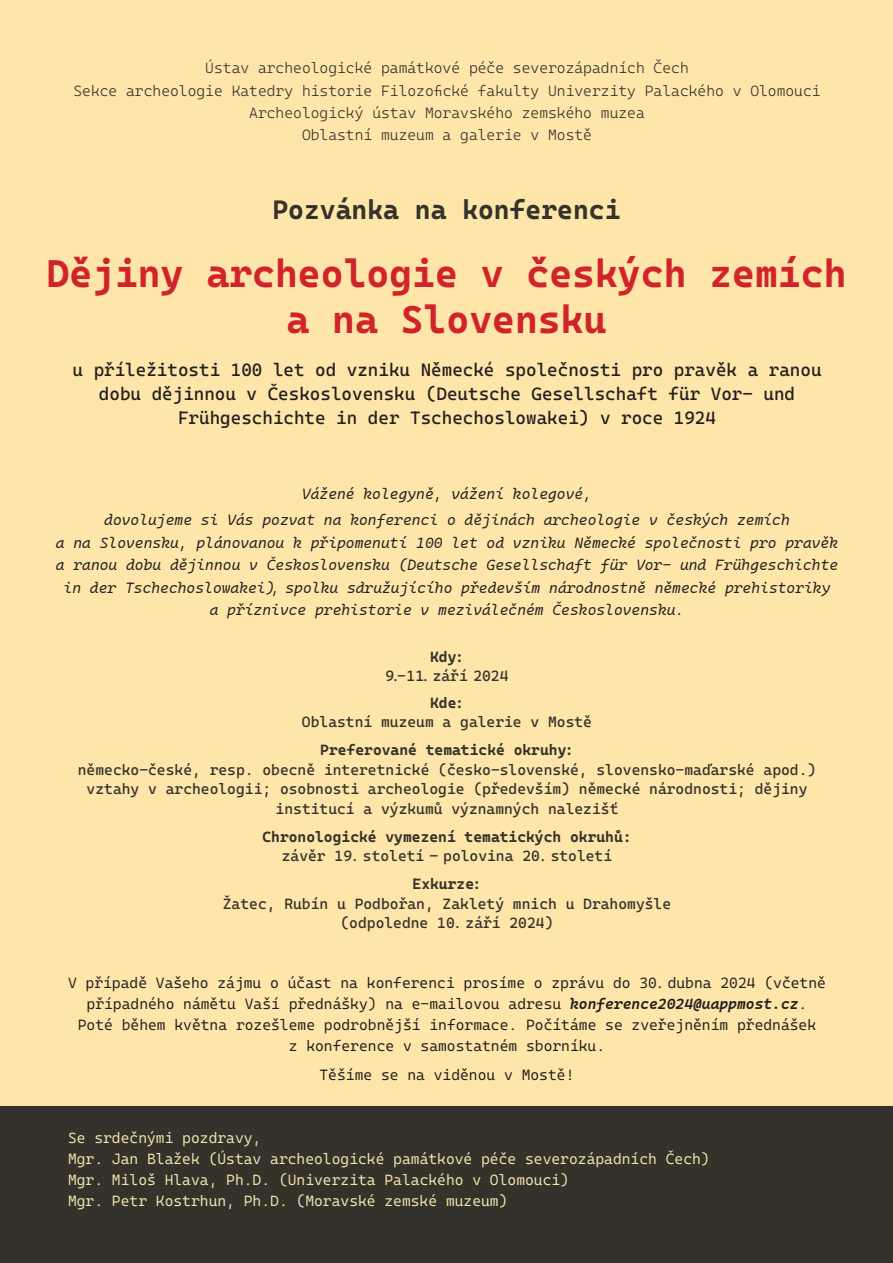
<style>
.page{position:relative;width:893px;height:1263px;background:#fff}
.page>*{position:absolute;margin:0;border:0;box-sizing:border-box;transform-origin:0 0}
.t1{font:39px/46.8px "Cascadia Code";color:#d1232a;text-align:center}
.t2{font:27px "Cascadia Code";color:#34322b}
.t3{font:18px/24px "Cascadia Code";color:#231f20;text-align:center}
.t4{font:15px/19.5px "Cascadia Code";color:#34322b;text-align:center}
.t5{font:italic 15px/22.5px "Cascadia Code";color:#231f20;text-align:center}
.t6{font:15px/21px "Cascadia Code";color:#231f20;text-align:center}
.t7{font:15px/21px "Cascadia Code";color:#f0e4ae}
.s1{font-style:italic}
</style>
<div class="page">
<div style="left:0;top:1096px;width:893px;height:167px;background:#34322b"></div>
<div style="left:0;top:0;width:893px;height:1106px;background:#fee5a9"></div>
<p class="t4" style="left:73px;top:58px;width:749px;line-height:22.2px">Ústav archeologické památkové péče severozápadních Čech<br>Sekce archeologie Katedry historie Filozo昀椀cké fakulty Univerzity Palackého v Olomouci Archeologický ústav Moravského zemského muzea<br>Oblastní muzeum a galerie v Mostě</p>
<h2 class="t2" style="left:272px;top:193px;width:350px">Pozvánka na konferenci</h2>
<h1 class="t1" style="left:47px;top:251px;width:801px">Dějiny archeologie v českých zemích a na Slovensku</h1>
<p class="t3" style="left:73px;top:358px;width:750px">u příležitosti 100 let od vzniku Německé společnosti pro pravěk a ranou dobu dějinnou v Československu (Deutsche Gesellschaft für Vor- und<br>Frühgeschichte in der Tschechoslowakei) v roce 1924</p>
<p class="t5" style="left:104px;top:479px;width:687px;line-height:26.7px">Vážené kolegyně, vážení kolegové,<br>dovolujeme si Vás pozvat na konferenci o dějinách archeologie v českých zemích</p>
<p class="t5" style="left:56px;top:531px;width:784px">a na Slovensku, plánovanou k připomenutí 100 let od vzniku Německé společnosti pro pravěk a ranou dobu dějinnou v Československu (Deutsche Gesellschaft für Vor- und Frühgeschichte in der Tschechoslowakei), spolku sdružujícího především národnostně německé prehistoriky<br>a příznivce prehistorie v meziválečném Československu.</p>
<p class="t4" style="left:385px;top:647px;width:125px">Kdy:<br>9.- 11. září 2024</p>
<p class="t4" style="left:302px;top:693px;width:292px">Kde:<br>Oblastní muzeum a galerie v Mostě</p>
<p class="t4" style="left:78px;top:741px;width:740px">Preferované tematické okruhy:<br>německo-české, resp. obecně interetnické (česko-slovenské, slovensko-maďarské apod.) vztahy v archeologii; osobnosti archeologie (především) německé národnosti; dějiny institucí a výzkumů významných nalezišť</p>
<p class="t4" style="left:262px;top:827px;width:371px">Chronologické vymezení tematických okruhů: závěr 19. století – polovina 20. století</p>
<p class="t4" style="left:223px;top:875px;width:450px">Exkurze:<br>Žatec, Rubín u Podbořan, Zakletý mnich u Drahomyšle (odpoledne 10. září 2024)</p>
<p class="t6" style="left:68px;top:972px;width:759px">V případě Vašeho zájmu o účast na konferenci prosíme o zprávu do 30. dubna 2024 (včetně případného námětu Vaší přednášky) na e-mailovou adresu <span class="s1">konference2024@uappmost.cz</span>.<br>Poté během května rozešleme podrobnější informace. Počítáme se zveřejněním přednášek<br>z konference v samostatném sborníku.</p>
<p class="t6" style="left:320px;top:1065px;width:256px">Těšíme se na viděnou v Mostě!</p>
<p class="t7" style="left:68px;top:1128px;width:643px">Se srdečnými pozdravy,<br>Mgr. Jan Blažek (Ústav archeologické památkové péče severozápadních Čech)<br>Mgr. Miloš Hlava, Ph.D. (Univerzita Palackého v Olomouci)<br>Mgr. Petr Kostrhun, Ph.D. (Moravské zemské muzeum)</p>
</div>
